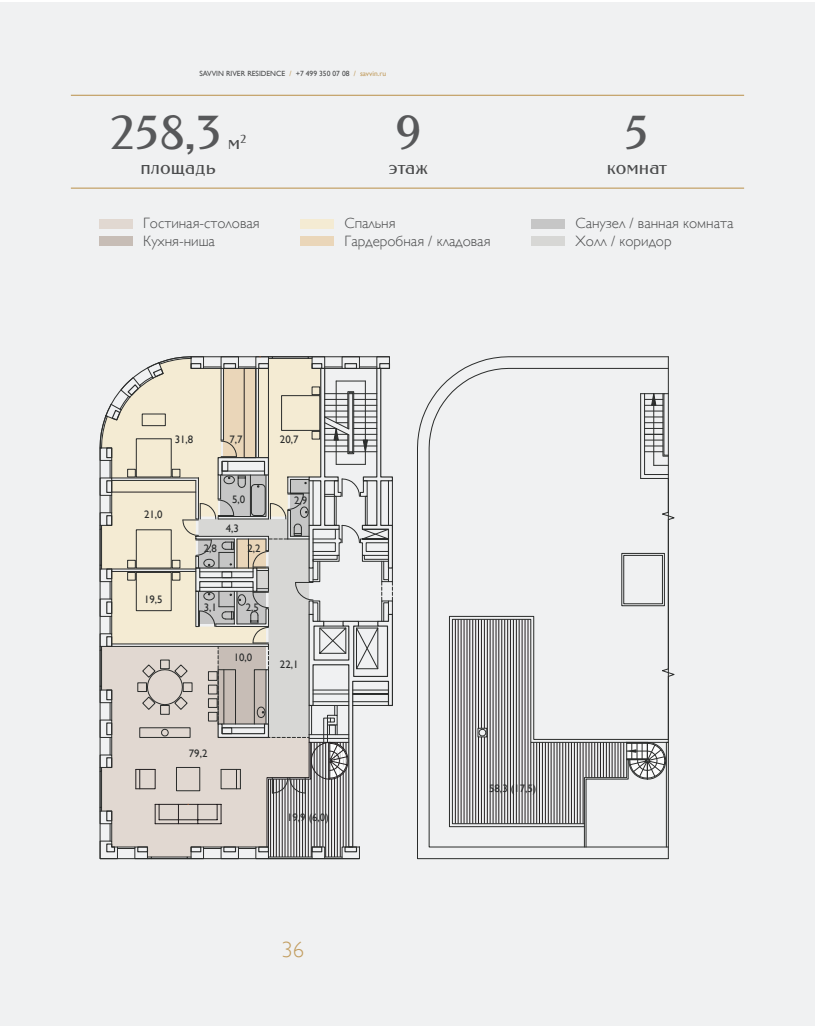
<style>
.page{position:relative;width:815px;height:1028px;background:#fff}
.page>*{position:absolute;margin:0;border:0;box-sizing:border-box;transform-origin:0 0}
.t1{font:47.5px "Romanovsky";color:#57585a}
.t2{font:300 22.5px "Gill Sans";color:#c29d5f}
.t3{font:20px "Romanovsky";color:#4b4c4d}
.t4{font:300 15px/17.5px "Gill Sans";color:#4b4c4d}
.t5{font:10.88px "Gill Sans";color:#2a2c2c}
.t6{font:7.5px "Gill Sans";color:#4b4c4d}
.s1{color:#c29d5f}
</style>
<div class="page">
<div style="left:797px;top:2px;width:18px;height:1023px;background:#f0f1f2"></div>
<div style="left:0;top:2px;width:797px;height:1023px;background:#f0f1f2"></div>
<hr style="left:71px;top:95px;width:673px;height:1px;background:#b98f48">
<hr style="left:71px;top:188px;width:673px;height:1px;background:#b98f48">
<svg style="left:417px;top:356px;width:252px;height:503px"></svg>
<svg style="left:429px;top:368px;width:239px;height:479px"></svg>
<svg style="left:641px;top:393px;width:27px;height:86px"></svg>
<div style="left:624px;top:555px;width:39px;height:49px;border:1px solid #2a2c2b"></div>
<div style="left:622px;top:553px;width:43px;height:53px;border:1px solid #2a2c2b"></div>
<hr style="left:668px;top:357px;width:1px;height:155px;background:#2a2c2b">
<hr style="left:668px;top:519px;width:1px;height:150px;background:#2a2c2b">
<hr style="left:668px;top:676px;width:1px;height:182px;background:#2a2c2b">
<svg style="left:449px;top:616px;width:226px;height:231px"></svg>
<svg style="left:659px;top:511px;width:16px;height:10px"></svg>
<svg style="left:99px;top:356px;width:294px;height:503px"></svg>
<div style="left:99px;top:219px;width:33px;height:9px;background:#e1d8d1"></div>
<div style="left:300px;top:237px;width:34px;height:9px;background:#ead6b9"></div>
<div style="left:99px;top:237px;width:33px;height:9px;background:#c7bdb6"></div>
<div style="left:531px;top:219px;width:34px;height:9px;background:#c6c6c6"></div>
<div style="left:300px;top:219px;width:34px;height:9px;background:#f4ebd3"></div>
<div style="left:531px;top:237px;width:34px;height:9px;background:#d7d7d5"></div>
<p class="t6" style="left:199px;top:69px;width:188px">SAVVIN RIVER RESIDENCE <span class="s1">/</span> +7 499 350 07 08 <span class="s1">/ savvin.ru</span></p>
<h1 class="t1" style="left:110px;top:106px;width:114px">258,3</h1>
<h3 class="t3" style="left:140px;top:156px;width:77px">площадь</h3>
<h3 class="t3" style="left:228px;top:131px;width:20px">м<sup>2</sup></h3>
<h1 class="t1" style="left:395px;top:106px;width:28px">9</h1>
<h3 class="t3" style="left:389px;top:156px;width:41px">этаж</h3>
<h1 class="t1" style="left:625px;top:106px;width:25px">5</h1>
<h3 class="t3" style="left:607px;top:156px;width:62px">комнат</h3>
<p class="t4" style="left:143px;top:214px;width:118px">Гостиная-столовая<br>Кухня-ниша</p>
<p class="t4" style="left:576px;top:214px;width:159px">Санузел / ванная комната<br>Холл / коридор</p>
<p class="t4" style="left:345px;top:214px;width:147px">Спальня<br>Гардеробная / кладовая</p>
<p class="t5" style="left:175px;top:433px;width:20px">31,8</p>
<p class="t5" style="left:230px;top:433px;width:15px">7,7</p>
<p class="t5" style="left:280px;top:433px;width:20px">20,7</p>
<p class="t5" style="left:144px;top:507px;width:20px">21,0</p>
<p class="t5" style="left:144px;top:592px;width:20px">19,5</p>
<p class="t5" style="left:204px;top:542px;width:15px">2,8</p>
<p class="t5" style="left:232px;top:493px;width:15px">5,0</p>
<p class="t5" style="left:294px;top:493px;width:15px">2,9</p>
<p class="t5" style="left:226px;top:521px;width:15px">4,3</p>
<p class="t5" style="left:247px;top:542px;width:15px">2,2</p>
<p class="t5" style="left:204px;top:601px;width:15px">3,1</p>
<p class="t5" style="left:246px;top:601px;width:15px">2,5</p>
<p class="t5" style="left:234px;top:650px;width:20px">10,0</p>
<p class="t5" style="left:280px;top:658px;width:20px">22,1</p>
<p class="t5" style="left:189px;top:746px;width:20px">79,2</p>
<p class="t5" style="left:287px;top:810px;width:43px">19,9 (6,0)</p>
<h2 class="t2" style="left:282px;top:932px;width:24px">36</h2>
<p class="t5" style="left:489px;top:781px;width:49px">58,3 (17,5)</p>
</div>
